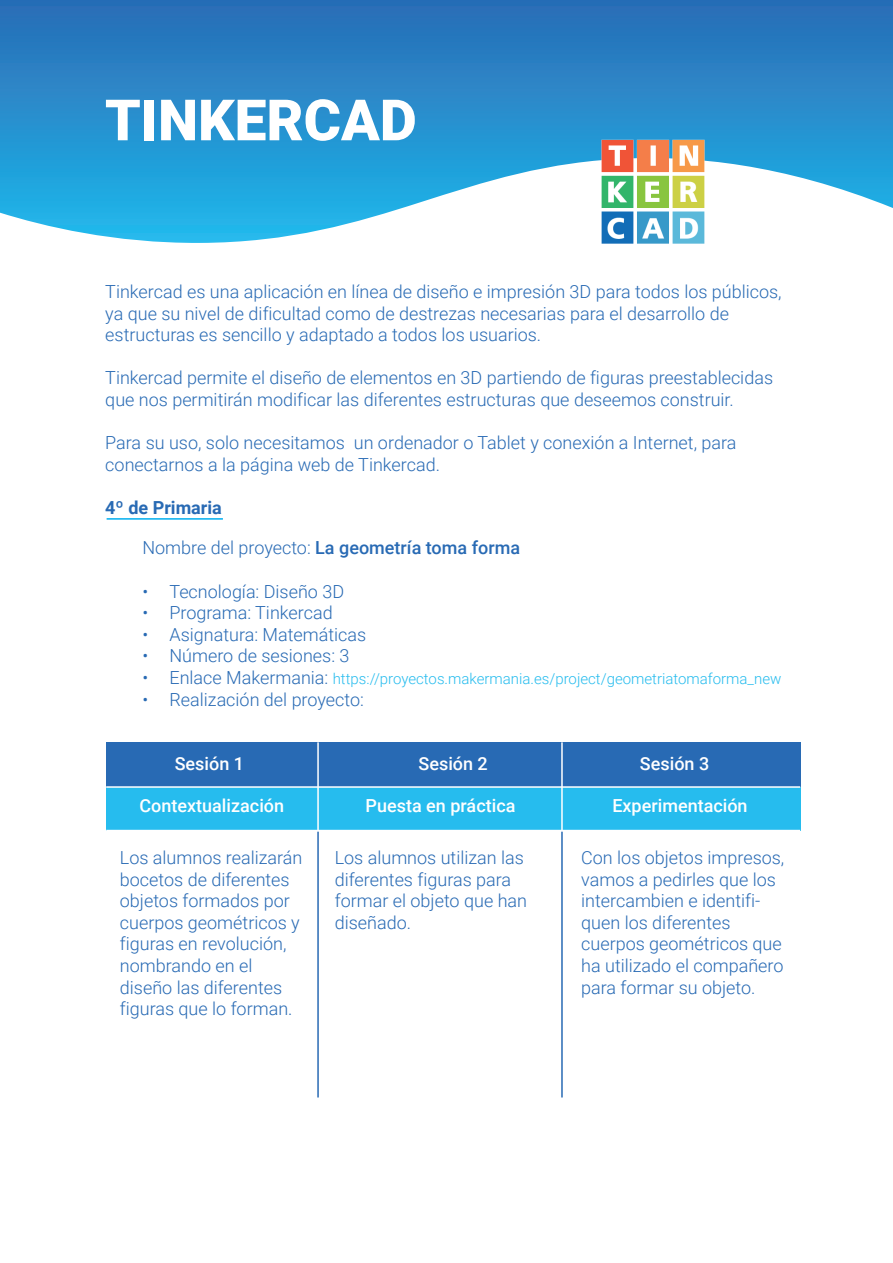
<style>
.page{position:relative;width:893px;height:1263px;background:#fff}
.page>*{position:absolute;margin:0;border:0;box-sizing:border-box;transform-origin:0 0}
.t1{font:900 57px "Roboto";color:#fff}
.t2{font:300 18px/21.6px "Roboto";color:#286ab4}
.t3{font:500 18px "Roboto";color:#fff}
.t4{font:500 18px "Roboto";color:#286ab4}
.t5{font:700 18px "Roboto";color:#286ab4}
.t6{font:300 15px "Roboto";color:#26bcee}
.s1{font-weight:300}
.s2{font-size:18px;color:#286ab4}
</style>
<div class="page">
<div style="left:106px;top:787px;width:694px;height:43px;background:#26bcee"></div>
<div style="left:106px;top:742px;width:694px;height:45px;background:#286ab4"></div>
<hr style="left:317px;top:742px;width:2px;height:88px;background:#fff">
<hr style="left:561px;top:742px;width:2px;height:88px;background:#fff">
<hr style="left:106px;top:786px;width:694px;height:2px;background:#fff">
<hr style="left:317px;top:832px;width:2px;height:265px;background:#286ab4">
<hr style="left:561px;top:832px;width:2px;height:265px;background:#286ab4">
<hr style="left:107px;top:518px;width:116px;height:2px;background:#00aeef">
<svg style="left:0;top:0;width:893px;height:243px;background:#3b96d0"></svg>
<img style="left:532px;top:128px;width:241px;height:116px">
<h1 class="t1" style="left:105px;top:80px;width:313px">TINKERCAD</h1>
<p class="t2" style="left:105px;top:280px;width:678px">Tinkercad es una aplicación en línea de diseño e impresión 3D para todos los públicos, ya que su nivel de dificultad como de destrezas necesarias para el desarrollo de estructuras es sencillo y adaptado a todos los usuarios.</p>
<p class="t2" style="left:105px;top:366px;width:669px">Tinkercad permite el diseño de elementos en 3D partiendo de figuras preestablecidas que nos permitirán modificar las diferentes estructuras que deseemos construir.</p>
<p class="t2" style="left:105px;top:431px;width:633px">Para su uso, solo necesitamos un ordenador o Tablet y conexión a Internet, para conectarnos a la página web de Tinkercad.</p>
<p class="t5" style="left:105px;top:495px;width:118px">4º de Primaria</p>
<p class="t4" style="left:142px;top:535px;width:379px"><span class="s1">Nombre del proyecto:</span> La geometría toma forma</p>
<p class="t2" style="left:142px;top:580px;width:203px">• Tecnología: Diseño 3D</p>
<p class="t2" style="left:142px;top:601px;width:192px">• Programa: Tinkercad</p>
<p class="t2" style="left:142px;top:623px;width:225px">• Asignatura: Matemáticas</p>
<p class="t2" style="left:142px;top:644px;width:208px">• Número de sesiones: 3</p>
<p class="t6" style="left:142px;top:668px;width:640px"><span class="s2">• Enlace Makermania:</span> https://proyectos.makermania.es/project/geometriatomaforma_new</p>
<p class="t2" style="left:142px;top:688px;width:223px">• Realización del proyecto:</p>
<p class="t3" style="left:175px;top:751px;width:71px">Sesión 1</p>
<p class="t3" style="left:418px;top:751px;width:71px">Sesión 2</p>
<p class="t3" style="left:640px;top:751px;width:71px">Sesión 3</p>
<p class="t3" style="left:140px;top:793px;width:146px">Contextualización</p>
<p class="t3" style="left:366px;top:793px;width:151px">Puesta en práctica</p>
<p class="t3" style="left:612px;top:793px;width:137px">Experimentación</p>
<p class="t2" style="left:120px;top:846px;width:184px">Los alumnos realizarán bocetos de diferentes objetos formados por cuerpos geométricos y figuras en revolución, nombrando en el diseño las diferentes figuras que lo forman.</p>
<p class="t2" style="left:335px;top:846px;width:194px">Los alumnos utilizan las diferentes figuras para formar el objeto que han diseñado.</p>
<p class="t2" style="left:581px;top:846px;width:205px">Con los objetos impresos, vamos a pedirles que los intercambien e identifi&shy;quen los diferentes cuerpos geométricos que ha utilizado el compañero para formar su objeto.</p>
</div>
